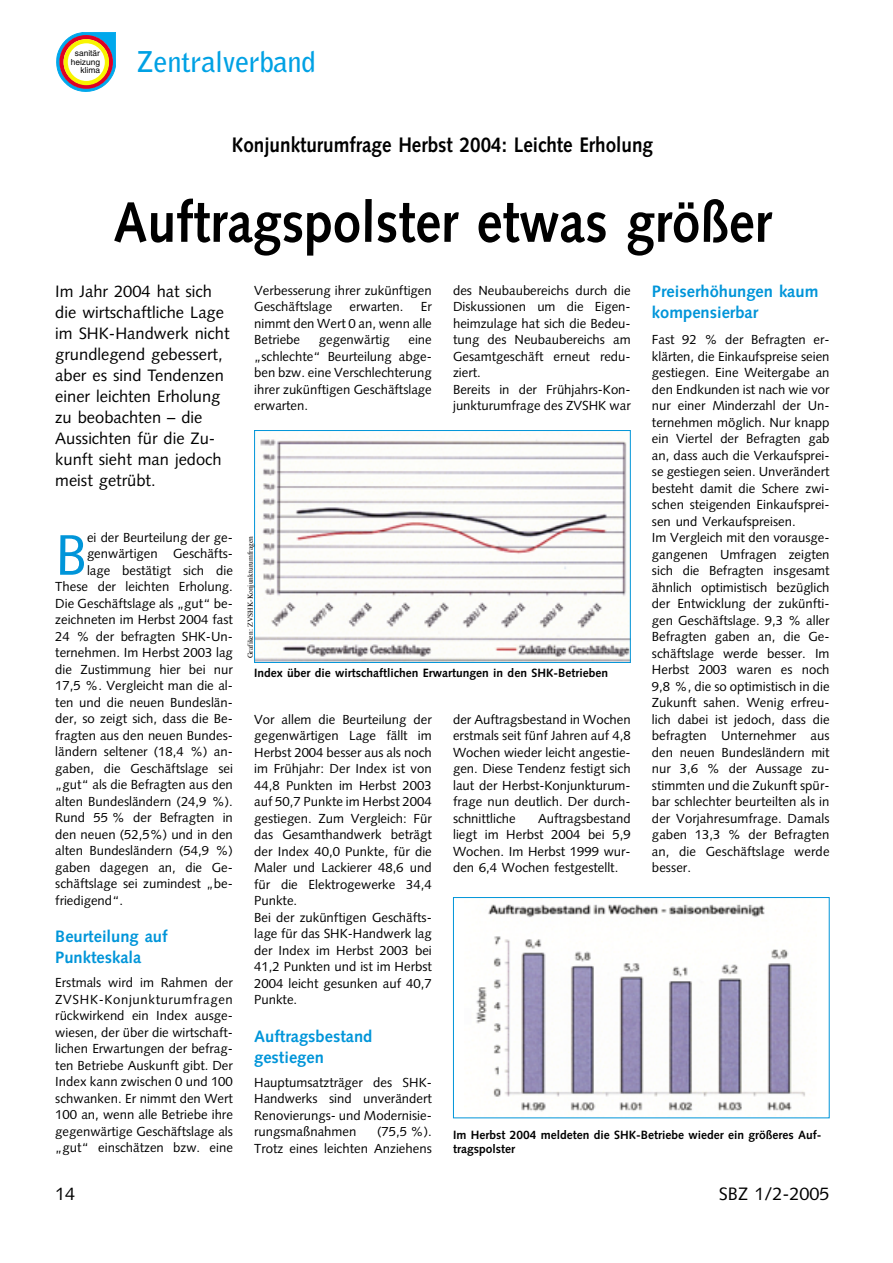
<style>
.page{position:relative;width:893px;height:1263px;background:#fff}
.page>*{position:absolute;margin:0;border:0;box-sizing:border-box;transform-origin:0 0}
.t1{font:57.15px "Syntax";color:#0095d9}
.t2{font:700 57px "Syntax";color:#000;scale:.9 1}
.t3{font:700 28.5px "Bell Gothic";letter-spacing:-.01em;color:#00a1e4}
.t4{font:700 21px "Syntax";color:#000;scale:.9 1}
.t5{font:18px "Syntax";color:#000}
.t6{font:16.5px/21px "Syntax";color:#000}
.t7{font:700 16.5px/21px "Syntax";color:#0095d9}
.t8{font:13.2px/16.5px "Syntax";color:#000;text-align:justify}
.t9{font:700 12px/13.5px "Syntax";color:#000}
.t10{font:8.4px/8.4px "Helvetica";color:#000;text-align:right}
.t11{font:7.5px "Times";color:#000}
</style>
<div class="page">
<svg style="left:57px;top:32px;width:59px;height:59px"></svg>
<svg style="left:59px;top:35px;width:54px;height:54px"></svg>
<svg style="left:64px;top:39px;width:45px;height:46px"></svg>
<img style="left:256px;top:432px;width:372px;height:229px">
<div style="left:254px;top:430px;width:376px;height:233px;border:1px solid #0095d9"></div>
<img style="left:476px;top:904px;width:335px;height:212px">
<div style="left:453px;top:897px;width:376px;height:221px;border:1px solid #0095d9"></div>
<p class="t10" style="left:71px;top:50px;width:31px">sanitär heizung klima</p>
<h3 class="t3" style="left:136px;top:51px;width:181px">Zentralverband</h3>
<h3 class="t4" style="left:232px;top:136px;width:469px">Konjunkturumfrage Herbst 2004: Leichte Erholung</h3>
<h2 class="t2" style="left:113px;top:199px;width:733px">Auftragspolster etwas größer</h2>
<p class="t6" style="left:55px;top:283px;width:176px">Im Jahr 2004 hat sich die wirtschaftliche Lage im SHK-Handwerk nicht grundlegend gebessert, aber es sind Tendenzen einer leichten Erholung zu beobachten – die<br>Aussichten für die Zu&shy;kunft sieht man jedoch meist getrübt.</p>
<h1 class="t1" style="left:55px;top:532px;width:33px">B</h1>
<p class="t8" style="left:87px;top:530px;width:147px">ei der Beurteilung der ge-</p>
<p class="t8" style="left:87px;top:547px;width:147px">genwärtigen Geschäfts-</p>
<p class="t8" style="left:87px;top:563px;width:147px">lage bestätigt sich die</p>
<p class="t8" style="left:55px;top:580px;width:179px">These der leichten Erholung.</p>
<p class="t8" style="left:55px;top:596px;width:179px">Die Geschäftslage als „gut“ be-</p>
<p class="t8" style="left:55px;top:613px;width:179px">zeichneten im Herbst 2004 fast</p>
<p class="t8" style="left:55px;top:629px;width:179px">24 % der befragten SHK-Un-</p>
<p class="t8" style="left:55px;top:646px;width:179px">ternehmen. Im Herbst 2003 lag</p>
<p class="t8" style="left:55px;top:662px;width:179px">die Zustimmung hier bei nur</p>
<p class="t8" style="left:55px;top:679px;width:179px">17,5 %. Vergleicht man die al-</p>
<p class="t8" style="left:55px;top:695px;width:179px">ten und die neuen Bundeslän-</p>
<p class="t8" style="left:55px;top:712px;width:179px">der, so zeigt sich, dass die Be-</p>
<p class="t8" style="left:55px;top:728px;width:179px">fragten aus den neuen Bundes-</p>
<p class="t8" style="left:55px;top:745px;width:179px">ländern seltener (18,4 %) an-</p>
<p class="t8" style="left:55px;top:761px;width:179px">gaben, die Geschäftslage sei</p>
<p class="t8" style="left:55px;top:778px;width:179px">„gut“ als die Befragten aus den</p>
<p class="t8" style="left:55px;top:794px;width:179px">alten Bundesländern (24,9 %).</p>
<p class="t8" style="left:55px;top:811px;width:179px">Rund 55 % der Befragten in</p>
<p class="t8" style="left:55px;top:827px;width:179px">den neuen (52,5%) und in den</p>
<p class="t8" style="left:55px;top:844px;width:179px">alten Bundesländern (54,9 %)</p>
<p class="t8" style="left:55px;top:860px;width:179px">gaben dagegen an, die Ge-</p>
<p class="t8" style="left:55px;top:877px;width:179px">schäftslage sei zumindest „be-</p>
<p class="t8" style="left:55px;top:893px;width:69px">friedigend“.</p>
<p class="t7" style="left:55px;top:928px;width:114px">Beurteilung auf<br>Punkteskala</p>
<p class="t8" style="left:55px;top:976px;width:179px">Erstmals wird im Rahmen der ZVSHK-Konjunkturumfragen rückwirkend ein Index ausge&shy;wiesen, der über die wirtschaft&shy;lichen Erwartungen der befrag&shy;ten Betriebe Auskunft gibt. Der Index kann zwischen 0 und 100 schwanken. Er nimmt den Wert 100 an, wenn alle Betriebe ihre gegenwärtige Geschäftslage als „gut“ einschätzen bzw. eine</p>
<p class="t8" style="left:254px;top:283px;width:179px">Verbesserung ihrer zukünftigen<br>Geschäftslage</p>
<p class="t8" style="left:453px;top:283px;width:179px;text-align:left">des Neubaubereichs durch die<br>Diskussionen um die Eigen&shy;heimzulage hat sich die Bedeu&shy;tung des Neubaubereichs am<br>Gesamtgeschäft erneut redu&shy;ziert.<br>Bereits in der Frühjahrs-Kon&shy;junkturumfrage des ZVSHK war</p>
<p class="t7" style="left:652px;top:283px;width:168px">Preiserhöhungen kaum kompensierbar</p>
<p class="t8" style="left:652px;top:333px;width:179px;text-align:left">Fast 92 % der Befragten er&shy;klärten, die Einkaufspreise seien gestiegen. Eine Weitergabe an den Endkunden ist nach wie vor nur einer Minderzahl der Un&shy;ternehmen möglich. Nur knapp ein Viertel der Befragten gab an, dass auch die Verkaufsprei&shy;se gestiegen seien. Unverändert besteht damit die Schere zwi&shy;schen steigenden Einkaufsprei&shy;sen und Verkaufspreisen.<br>Im Vergleich mit den vorausge&shy;gangenen Umfragen zeigten sich die Befragten insgesamt ähnlich optimistisch bezüglich der Entwicklung der zukünfti&shy;gen Geschäftslage. 9,3 % aller<br>Befragten gaben an, die Ge&shy;schäftslage werde besser. Im<br>Herbst 2003 waren es noch<br>9,8 %, die so optimistisch in die<br>Zukunft sahen. Wenig erfreu&shy;lich dabei ist jedoch, dass die befragten Unternehmer aus den neuen Bundesländern mit nur 3,6 % der Aussage zu&shy;stimmten und die Zukunft spür&shy;bar schlechter beurteilten als in der Vorjahresumfrage. Damals gaben 13,3 % der Befragten an, die Geschäftslage werde besser.</p>
<p class="t8" style="left:254px;top:300px;width:179px;text-indent:167px">Er nimmt den Wert 0 an, wenn alle Betriebe</p>
<p class="t8" style="left:349px;top:300px;width:55px">erwarten.</p>
<p class="t8" style="left:254px;top:333px;width:179px;text-indent:154px">eine „schlechte“ Beurteilung abge&shy;ben bzw. eine Verschlechterung ihrer zukünftigen Geschäftslage erwarten.</p>
<p class="t8" style="left:319px;top:333px;width:72px">gegenwärtig</p>
<p class="t11" style="left:248px;top:658px;width:123px;rotate:-90deg">Grafiken: ZVSHK-Konjunkturumfragen</p>
<p class="t9" style="left:254px;top:667px;width:355px">Index über die wirtschaftlichen Erwartungen in den SHK-Betrieben</p>
<p class="t8" style="left:453px;top:712px;width:179px">der Auftragsbestand in Wochen erstmals seit fünf Jahren auf 4,8<br>Wochen wieder leicht angestie&shy;gen. Diese Tendenz festigt sich laut der Herbst-Konjunkturum&shy;frage nun deutlich. Der durch&shy;schnittliche</p>
<p class="t8" style="left:254px;top:712px;width:179px;text-align:left">Vor allem die Beurteilung der gegenwärtigen Lage fällt im<br>Herbst 2004 besser aus als noch im Frühjahr: Der Index ist von<br>44,8 Punkten im Herbst 2003 auf 50,7 Punkte im Herbst 2004 gestiegen. Zum Vergleich: Für das Gesamthandwerk beträgt der Index 40,0 Punkte, für die<br>Maler und Lackierer 48,6 und für die Elektrogewerke 34,4<br>Punkte.<br>Bei der zukünftigen Geschäfts&shy;lage für das SHK-Handwerk lag der Index im Herbst 2003 bei<br>41,2 Punkten und ist im Herbst<br>2004 leicht gesunken auf 40,7<br>Punkte.</p>
<p class="t7" style="left:254px;top:1027px;width:120px">Auftragsbestand gestiegen</p>
<p class="t8" style="left:254px;top:1075px;width:179px">Hauptumsatzträger des SHK-Handwerks sind unverändert Renovierungs- und Modernisie&shy;rungsmaßnahmen</p>
<p class="t8" style="left:453px;top:811px;width:179px;text-indent:85px">Auftragsbestand liegt im Herbst 2004 bei 5,9<br>Wochen. Im Herbst 1999 wur&shy;den 6,4 Wochen festgestellt.</p>
<p class="t8" style="left:254px;top:1125px;width:179px;text-align:right">(75,5 %).<br>Trotz eines leichten Anziehens</p>
<p class="t9" style="left:453px;top:1129px;width:370px">Im Herbst 2004 meldeten die SHK-Betriebe wieder ein größeres Auf&shy;tragspolster</p>
<h3 class="t5" style="left:55px;top:1186px;width:22px">14</h3>
<h3 class="t5" style="left:719px;top:1186px;width:112px">SBZ 1/2-2005</h3>
</div>
